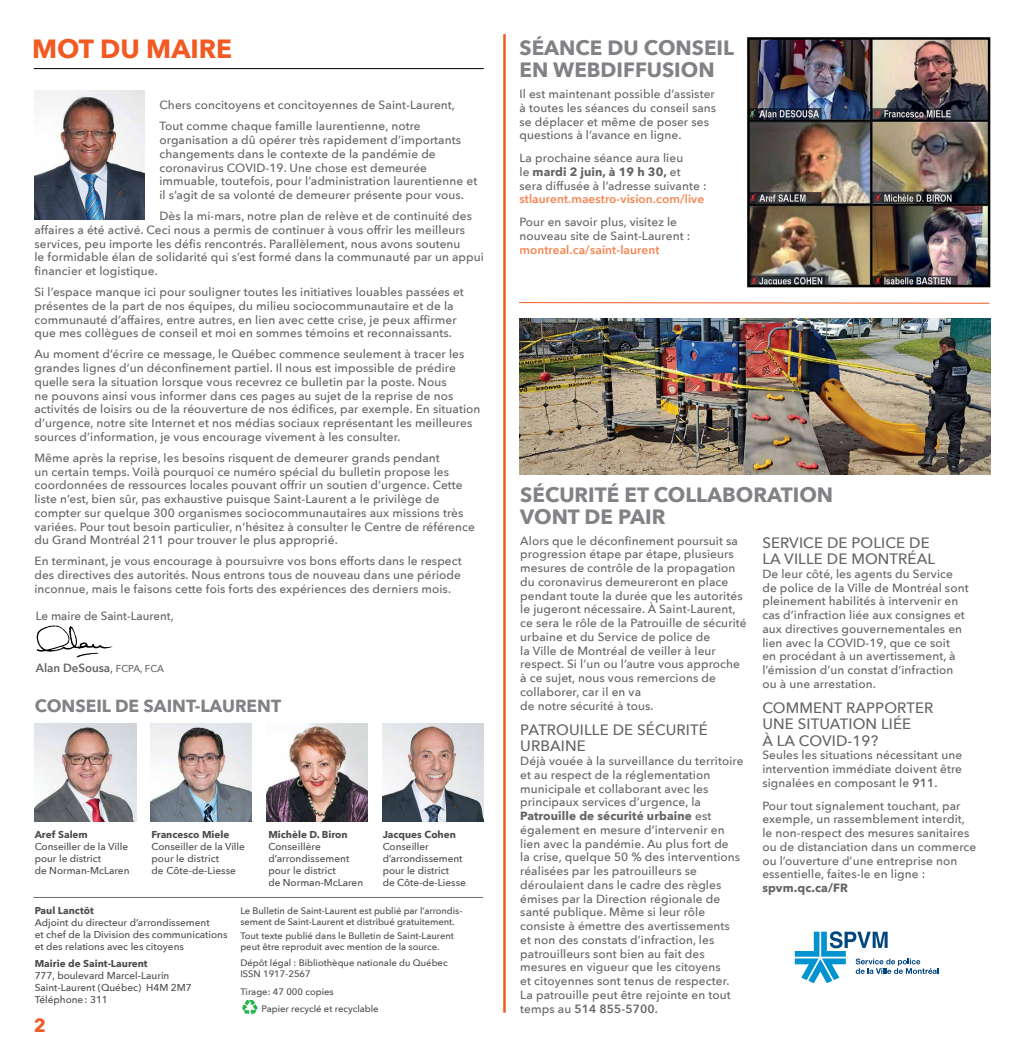
<style>
.page{position:relative;width:1024px;height:1058px;background:#fff}
.page>*{position:absolute;margin:0;border:0;box-sizing:border-box;transform-origin:0 0}
.t1{font:700 26.25px "Avenir Next";color:#f15a22}
.t2{font:700 20.62px/21.5px "Avenir Next";color:#808285}
.t3{font:700 18.75px "Avenir Next";color:#f15a22}
.t4{font:700 17.5px "Avenir Next";color:#808285}
.t5{font:500 15px/16.2px "Avenir Next";letter-spacing:.01em;color:#636466}
.t6{font:500 11.88px/13.8px "Avenir Next";letter-spacing:.01em;color:#636466}
.t7{font:600 11.88px "Avenir Next";letter-spacing:.01em;color:#f5834e}
.t8{font:600 11.88px "Avenir Next";color:#636466}
.t9{font:700 11.88px "Avenir Next";letter-spacing:.01em;color:#636466}
.t10{font:500 10px/11.9px "Avenir Next";color:#4d4d4f}
.t11{font:700 10px "Avenir Next";color:#4d4d4f}
.t12{font:500 9.38px/11.2px "Avenir Next";color:#4d4d4f}
.s1{font-weight:500}
.s2{font-weight:500;font-size:10px}
.s3{font-weight:700}
.s4{font-weight:600}
</style>
<div class="page">
<hr style="left:503px;top:34px;width:3px;height:978px;background:#f15a22">
<hr style="left:34px;top:68px;width:450px;height:1px;background:#000">
<hr style="left:33px;top:897px;width:450px;height:1px;background:#6d6e71">
<svg style="left:242px;top:1000px;width:16px;height:15px"></svg>
<img style="left:35px;top:723px;width:101px;height:98px">
<img style="left:151px;top:723px;width:101px;height:98px">
<img style="left:267px;top:723px;width:101px;height:98px">
<img style="left:382px;top:723px;width:102px;height:98px">
<img style="left:35px;top:90px;width:109px;height:129px">
<img style="left:36px;top:625px;width:77px;height:33px">
<svg style="left:519px;top:302px;width:471px;height:2px"></svg>
<img style="left:519px;top:318px;width:471px;height:156px">
<svg style="left:795px;top:931px;width:143px;height:52px"></svg>
<img style="left:750px;top:40px;width:237px;height:244px">
<div style="left:747px;top:37px;width:243px;height:250px;border:2px solid #000"></div>
<h1 class="t1" style="left:32px;top:26px;width:201px">MOT DU MAIRE</h1>
<p class="t6" style="left:159px;top:94px;width:297px;line-height:21px">Chers concitoyens et concitoyennes de Saint-Laurent,<br>Tout comme chaque famille laurentienne, notre</p>
<p class="t6" style="left:159px;top:133px;width:319px">organisation a dû opérer très rapidement d’importants changements dans le contexte de la pandémie de coronavirus COVID-19. Une chose est demeurée immuable, toutefois, pour l’administration laurentienne et il s’agit de sa volonté de demeurer présente pour vous.</p>
<p class="t6" style="left:34px;top:209px;width:451px;text-indent:125px">Dès la mi-mars, notre plan de relève et de continuité des affaires a été activé. Ceci nous a permis de continuer à vous offrir les meilleurs services, peu importe les défis rencontrés. Parallèlement, nous avons soutenu<br>le formidable élan de solidarité qui s’est formé dans la communauté par un appui financier et logistique.</p>
<p class="t6" style="left:34px;top:285px;width:431px">Si l’espace manque ici pour souligner toutes les initiatives louables passées et présentes de la part de nos équipes, du milieu sociocommunautaire et de la communauté d’affaires, entre autres, en lien avec cette crise, je peux affirmer que mes collègues de conseil et moi en sommes témoins et reconnaissants.</p>
<p class="t6" style="left:34px;top:347px;width:447px">Au moment d’écrire ce message, le Québec commence seulement à tracer les grandes lignes d’un déconfinement partiel. Il nous est impossible de prédire quelle sera la situation lorsque vous recevrez ce bulletin par la poste. Nous<br>ne pouvons ainsi vous informer dans ces pages au sujet de la reprise de nos activités de loisirs ou de la réouverture de nos édifices, par exemple. En situation d’urgence, notre site Internet et nos médias sociaux représentant les meilleures sources d’information, je vous encourage vivement à les consulter.</p>
<p class="t6" style="left:34px;top:450px;width:442px">Même après la reprise, les besoins risquent de demeurer grands pendant<br>un certain temps. Voilà pourquoi ce numéro spécial du bulletin propose les coordonnées de ressources locales pouvant offrir un soutien d’urgence. Cette liste n’est, bien sûr, pas exhaustive puisque Saint-Laurent a le privilège de compter sur quelque 300 organismes sociocommunautaires aux missions très variées. Pour tout besoin particulier, n’hésitez à consulter le Centre de référence du Grand Montréal 211 pour trouver le plus approprié.</p>
<p class="t6" style="left:34px;top:554px;width:429px;text-align:justify">En terminant, je vous encourage à poursuivre vos bons efforts dans le respect des directives des autorités. Nous entrons tous de nouveau dans une période inconnue, mais le faisons cette fois forts des expériences des derniers mois.</p>
<p class="t6" style="left:36px;top:608px;width:139px">Le maire de Saint-Laurent,</p>
<p class="t8" style="left:36px;top:657px;width:130px">Alan DeSousa<span class="s1">,</span> <span class="s2">FCPA, FCA</span></p>
<h3 class="t4" style="left:35px;top:690px;width:248px">CONSEIL DE SAINT-LAURENT</h3>
<p class="t11" style="left:35px;top:826px;width:55px">Aref Salem</p>
<p class="t10" style="left:35px;top:840px;width:96px">Conseiller de la Ville pour le district<br>de Norman-McLaren</p>
<p class="t11" style="left:151px;top:826px;width:79px">Francesco Miele</p>
<p class="t10" style="left:151px;top:840px;width:95px">Conseiller de la Ville pour le district<br>de Côte-de-Liesse</p>
<p class="t11" style="left:268px;top:826px;width:81px">Michèle D. Biron</p>
<p class="t10" style="left:268px;top:840px;width:96px">Conseillère d’arrondissement pour le district<br>de Norman-McLaren</p>
<p class="t11" style="left:383px;top:826px;width:75px">Jacques Cohen</p>
<p class="t10" style="left:383px;top:840px;width:85px">Conseiller d’arrondissement pour le district<br>de Côte-de-Liesse</p>
<p class="t11" style="left:35px;top:902px;width:61px">Paul Lanctôt</p>
<p class="t10" style="left:35px;top:916px;width:194px">Adjoint du directeur d’arrondissement<br>et chef de la Division des communications et des relations avec les citoyens</p>
<p class="t11" style="left:35px;top:954px;width:114px">Mairie de Saint-Laurent</p>
<p class="t10" style="left:35px;top:969px;width:159px">777, boulevard Marcel-Laurin<br>Saint-Laurent (Québec) H4M 2M7<br>Téléphone: 311</p>
<h3 class="t3" style="left:34px;top:1008px;width:14px">2</h3>
<p class="t12" style="left:240px;top:904px;width:223px">Le Bulletin de Saint-Laurent est publié par l’arrondis&shy;sement de Saint-Laurent et distribué gratuitement.</p>
<p class="t12" style="left:240px;top:929px;width:215px">Tout texte publié dans le Bulletin de Saint-Laurent peut être reproduit avec mention de la source.</p>
<p class="t12" style="left:240px;top:956px;width:209px">Dépôt légal : Bibliothèque nationale du Québec<br>ISSN 1917-2567</p>
<p class="t12" style="left:262px;top:982px;width:119px;line-height:17.5px;text-indent:-21px">Tirage: 47 000 copies<br>Papier recyclé et recyclable</p>
<h2 class="t2" style="left:519px;top:37px;width:216px">SÉANCE DU CONSEIL<br>EN WEBDIFFUSION</h2>
<p class="t6" style="left:519px;top:87px;width:198px">Il est maintenant possible d’assister à toutes les séances du conseil sans se déplacer et même de poser ses questions à l’avance en ligne.</p>
<p class="t6" style="left:519px;top:151px;width:189px">La prochaine séance aura lieu<br>le <span class="s3">mardi 2 juin, à 19 h 30,</span> et<br>sera diffusée à l’adresse suivante :</p>
<p class="t7" style="left:519px;top:189px;width:186px">stlaurent.maestro-vision.com/live</p>
<p class="t6" style="left:519px;top:215px;width:172px">Pour en savoir plus, visitez le nouveau site de Saint-Laurent :</p>
<p class="t7" style="left:519px;top:239px;width:141px">montreal.ca/saint-laurent</p>
<h2 class="t2" style="left:520px;top:484px;width:314px">SÉCURITÉ ET COLLABORATION<br>VONT DE PAIR</h2>
<p class="t6" style="left:520px;top:533px;width:228px">Alors que le déconfinement poursuit sa progression étape par étape, plusieurs mesures de contrôle de la propagation du coronavirus demeureront en place pendant toute la durée que les autorités le jugeront nécessaire. À Saint-Laurent, ce sera le rôle de la Patrouille de sécurité urbaine et du Service de police de<br>la Ville de Montréal de veiller à leur respect. Si l’un ou l’autre vous approche à ce sujet, nous vous remercions de collaborer, car il en va<br>de notre sécurité à tous.</p>
<p class="t5" style="left:520px;top:721px;width:189px">PATROUILLE DE SÉCURITÉ<br>URBAINE</p>
<p class="t6" style="left:520px;top:753px;width:225px">Déjà vouée à la surveillance du territoire et au respect de la réglementation municipale et collaborant avec les principaux services d’urgence, la <span class="s3">Patrouille de sécurité urbaine</span> est également en mesure d’intervenir en lien avec la pandémie. Au plus fort de<br>la crise, quelque 50 % des interventions réalisées par les patrouilleurs se déroulaient dans le cadre des règles émises par la Direction régionale de santé publique. Même si leur rôle consiste à émettre des avertissements et non des constats d’infraction, les patrouilleurs sont bien au fait des mesures en vigueur que les citoyens<br>et citoyennes sont tenus de respecter.<br>La patrouille peut être rejointe en tout temps au <span class="s4">514 855-5700.</span></p>
<p class="t5" style="left:762px;top:534px;width:174px">SERVICE DE POLICE DE<br>LA VILLE DE MONTRÉAL</p>
<p class="t6" style="left:762px;top:566px;width:208px">De leur côté, les agents du Service de police de la Ville de Montréal sont pleinement habilités à intervenir en cas d’infraction liée aux consignes et aux directives gouvernementales en lien avec la COVID-19, que ce soit<br>en procédant à un avertissement, à l’émission d’un constat d’infraction ou à une arrestation.</p>
<p class="t5" style="left:762px;top:699px;width:172px">COMMENT RAPPORTER<br>UNE SITUATION LIÉE<br>À LA COVID-19?</p>
<p class="t6" style="left:762px;top:748px;width:201px;text-align:justify">Seules les situations nécessitant une intervention immédiate doivent être signalées en composant le <span class="s4">911.</span></p>
<p class="t6" style="left:762px;top:798px;width:215px">Pour tout signalement touchant, par exemple, un rassemblement interdit, le non-respect des mesures sanitaires ou de distanciation dans un commerce ou l’ouverture d’une entreprise non essentielle, faites-le en ligne :</p>
<p class="t9" style="left:762px;top:877px;width:87px">spvm.qc.ca/FR</p>
</div>
